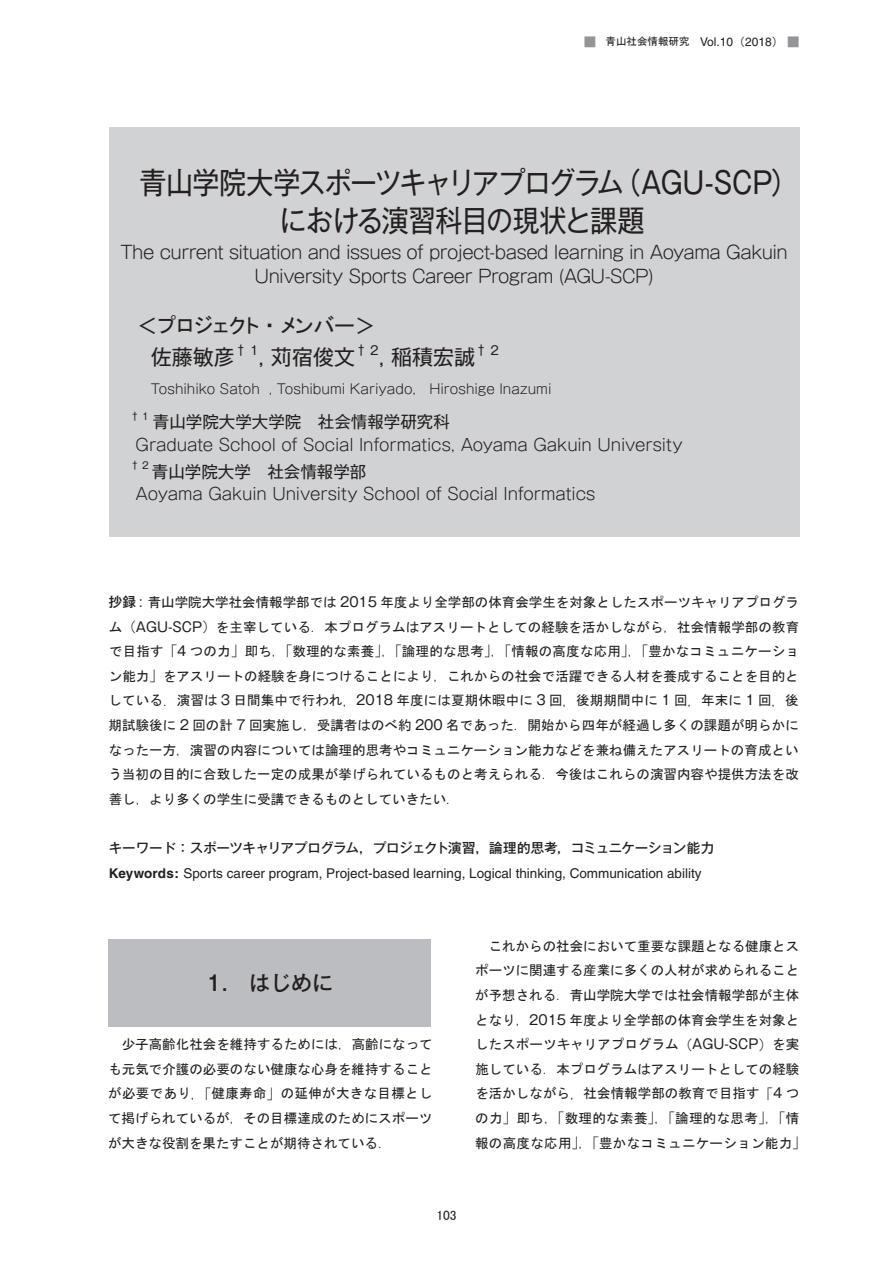
<style>
.page{position:relative;width:893px;height:1263px;background:#fff}
.page>*{position:absolute;margin:0;border:0;box-sizing:border-box;transform-origin:0 0}
.t1{font:30px/37.5px "Gothic MB101 Pro";letter-spacing:-.04em;color:#231f20;text-align:center;scale:.9 1}
.t2{font:21px "Gothic MB101 Pro";color:#231f20}
.t3{font:21px "MS P Gothic";color:#231f20}
.t4{font:500 21px "Gothic MB101 Pro";color:#231f20}
.t5{font:300 18px/24px "Gothic MB101 Pro";letter-spacing:-.03em;color:#231f20;text-align:center}
.t6{font:300 16.5px "Gothic MB101 Pro";letter-spacing:-.01em;color:#231f20}
.t7{font:16.5px "Gothic MB101 Pro";color:#231f20}
.t8{font:13.5px/24.6px "MS Gothic";color:#231f20;text-align:justify}
.t9{font:13.5px "Helvetica";color:#231f20}
.t10{font:300 13.5px "Gothic MB101 Pro";color:#231f20}
.t11{font:500 13.5px "Gothic MB101 Pro";letter-spacing:-.035em;color:#231f20}
.t12{font:13.5px "MS P Gothic";color:#231f20}
.t13{font:12.3px "Gothic MB101 Pro";color:#231f20}
.t14{font:12px "Helvetica";color:#231f20}
.t15{font:9.6px "Gothic MB101 Pro";color:#231f20}
.s1{font-family:"MS P Gothic";font-size:15px;color:#939598}
.s2{font-family:"MS P Gothic";font-size:10.5px}
.s3{font-family:"MS P Gothic"}
.s4{font-weight:400;font-size:21px}
.s5{font-family:"Gothic MB101 Pro";font-weight:500}
.s6{font-family:"Gothic MB101 Pro"}
.s7{font-family:"Gothic MB101 Pro";font-weight:300}
.s8{font-weight:700}
</style>
<div class="page">
<div style="left:109px;top:128px;width:690px;height:409px;background:#d1d2d4"></div>
<div style="left:108px;top:939px;width:323px;height:87px;background:#bcbdc0"></div>
<p class="t14" style="left:583px;top:35px;width:220px"><span class="s1">■</span> <span class="s2">青山社会情報研究</span> Vol.10 <span class="s3">（</span>2018<span class="s3">）　</span><span class="s1">■</span></p>
<h1 class="t1" style="left:140px;top:160px;width:733px">青山学院大学スポーツキャリアプログラム（AGU-SCP）における演習科目の現状と課題</h1>
<h3 class="t5" style="left:120px;top:237px;width:669px">The current situation and issues of project-based learning in Aoyama Gakuin<br>University Sports Career Program (AGU-SCP)</h3>
<h2 class="t3" style="left:109px;top:315px;width:268px">　　＜プロジェクト・メンバー＞</h2>
<h2 class="t2" style="left:109px;top:340px;width:127px">　　佐藤敏彦</h2>
<p class="t13" style="left:235px;top:340px;width:25px">†1</p>
<h2 class="t2" style="left:259px;top:340px;width:98px">, 苅宿俊文</h2>
<p class="t13" style="left:355px;top:340px;width:25px">†2</p>
<h2 class="t2" style="left:379px;top:340px;width:98px">, 稲積宏誠</h2>
<p class="t13" style="left:475px;top:340px;width:25px">† 2</p>
<p class="t10" style="left:109px;top:377px;width:444px"><span class="s4">　　</span>Toshihiko Satoh , Toshibumi Kariyado,　Hiroshige Inazumi</p>
<p class="t15" style="left:130px;top:408px;width:20px">†1</p>
<p class="t7" style="left:153px;top:408px;width:298px">青山学院大学大学院　社会情報学研究科</p>
<p class="t6" style="left:136px;top:431px;width:549px">Graduate School of Social Informatics, Aoyama Gakuin University</p>
<p class="t15" style="left:130px;top:458px;width:20px">†2</p>
<p class="t7" style="left:152px;top:457px;width:216px">青山学院大学　社会情報学部</p>
<p class="t6" style="left:136px;top:480px;width:461px">Aoyama Gakuin University School of Social Informatics</p>
<p class="t8" style="left:108px;top:590px;width:692px"><span class="s5">抄録</span> <span class="s6">:</span> 青山学院大学社会情報学部では <span class="s6">2015</span> 年度より全学部の体育会学生を対象としたスポーツキャリアプログラム<span class="s7">（</span><span class="s6">AGU-SCP</span><span class="s7">）</span>を主宰している<span class="s7">．</span>本プログラムはアスリートとしての経験を活かしながら<span class="s7">，</span>社会情報学部の教育で目指す<span class="s7">「</span><span class="s6">4</span> つの力<span class="s7">」</span>即ち<span class="s7">，「</span>数理的な素養<span class="s7">」，「</span>論理的な思考<span class="s7">」，「</span>情報の高度な応用<span class="s7">」，「</span>豊かなコミュニケーション能力<span class="s7">」</span>をアスリートの経験を身につけることにより<span class="s7">，</span>これからの社会で活躍できる人材を養成することを目的としている<span class="s7">．</span>演習は <span class="s6">3</span> 日間集中で行われ<span class="s7">，</span><span class="s6">2018</span> 年度には夏期休暇中に <span class="s6">3</span> 回<span class="s7">，</span>後期期間中に <span class="s6">1</span> 回<span class="s7">，</span>年末に <span class="s6">1</span> 回<span class="s7">，</span>後期試験後に <span class="s6">2</span> 回の計 <span class="s6">7</span> 回実施し<span class="s7">，</span>受講者はのべ約 <span class="s6">200</span> 名であった<span class="s7">．</span>開始から四年が経過し多くの課題が明らかになった一方<span class="s7">，</span>演習の内容については論理的思考やコミュニケーション能力などを兼ね備えたアスリートの育成という当初の目的に合致した一定の成果が挙げられているものと考えられる<span class="s7">．</span>今後はこれらの演習内容や提供方法を改善し<span class="s7">，</span>より多くの学生に受講できるものとしていきたい<span class="s7">．</span></p>
<p class="t11" style="left:109px;top:837px;width:607px">キーワード：スポーツキャリアプログラム，プロジェクト演習，論理的思考，コミュニケーション能力</p>
<p class="t9" style="left:109px;top:865px;width:594px"><span class="s8">Keywords:</span> Sports career program, Project-based learning, Logical thinking, Communication ability</p>
<h2 class="t4" style="left:206px;top:965px;width:129px">1.　はじめに</h2>
<p class="t8" style="left:108px;top:1032px;width:326px;text-indent:14px">少子高齢化社会を維持するためには<span class="s7">，</span>高齢になっても元気で介護の必要のない健康な心身を維持することが必要であり<span class="s7">，「</span>健康寿命<span class="s7">」</span>の延伸が大きな目標として掲げられているが<span class="s7">，</span>その目標達成のためにスポーツが大きな役割を果たすことが期待されている<span class="s7">．</span></p>
<p class="t8" style="left:475px;top:934px;width:332px;text-align:center">これからの社会において重要な課題となる健康とス<br>ポーツに関連する産業に多くの人材が求められることが予想される<span class="s7">．</span>青山学院大学では社会情報学部が主体となり<span class="s7">，</span><span class="s6">2015</span> 年度より全学部の体育会学生を対象としたスポーツキャリアプログラム<span class="s7">（</span><span class="s6">AGU-SCP</span><span class="s7">）</span>を実施している<span class="s7">．</span>本プログラムはアスリートとしての経験を活かしながら<span class="s7">，</span>社会情報学部の教育で目指す<span class="s7">「</span><span class="s6">4</span> つの力<span class="s7">」</span>即ち<span class="s7">，「</span>数理的な素養<span class="s7">」，「</span>論理的な思考<span class="s7">」，「</span>情報の高度な応用<span class="s7">」，「</span>豊かなコミュニケーション能力<span class="s7">」</span></p>
<p class="t12" style="left:436px;top:1209px;width:22px">103</p>
</div>
